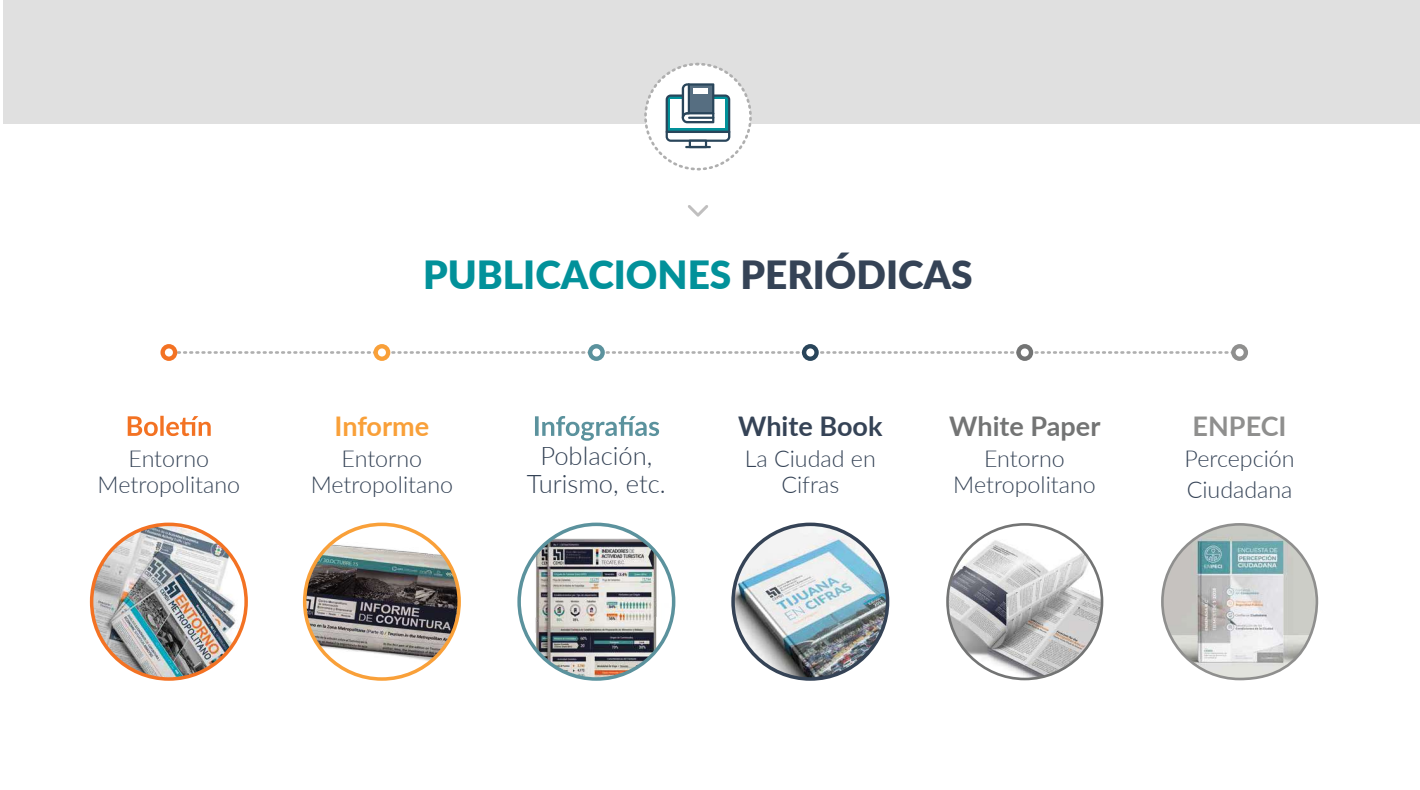
<style>
.page{position:relative;width:1420px;height:790px;background:#fff}
.page>*{position:absolute;margin:0;border:0;box-sizing:border-box;transform-origin:0 0}
.t1{font:900 38.85px "Lato";color:#02919a}
.t2{font:700 27.04px "Lato";color:#737474}
.t3{font:700 27.04px "Lato";color:#354356}
.t4{font:700 27.04px "Lato";letter-spacing:-.005em;color:#f9a039}
.t5{font:700 27.04px "Lato";color:#8f8f8e}
.t6{font:300 25.55px/28.7px "Lato";color:#354356;text-align:center}
.t7{font:300 23.28px/26.2px "Lato";color:#354356;text-align:center}
.s1{color:#354356}
</style>
<div class="page">
<div style="left:3px;top:0;width:1417px;height:123px;background:#e0e0e0"></div>
<svg style="left:128px;top:415px;width:83px;height:21px"></svg>
<svg style="left:535px;top:415px;width:124px;height:25px"></svg>
<img style="left:305px;top:524px;width:154px;height:154px;border-radius:77px">
<div style="left:303px;top:522px;width:158px;height:158px;border:4px solid #f9a039;border-radius:50%"></div>
<img style="left:947px;top:529px;width:155px;height:149px">
<div style="left:946px;top:522px;width:157px;height:158px;border:3px solid #737474;border-radius:50%"></div>
<img style="left:1162px;top:524px;width:155px;height:154px;border-radius:77px">
<div style="left:1161px;top:522px;width:157px;height:158px;border:3px solid #8f8f8e;border-radius:50%"></div>
<img style="left:733px;top:524px;width:154px;height:154px;border-radius:77px">
<div style="left:731px;top:522px;width:158px;height:158px;border:4px solid #354356;border-radius:50%"></div>
<img style="left:92px;top:524px;width:154px;height:154px;border-radius:77px">
<div style="left:90px;top:522px;width:158px;height:158px;border:4px solid #f37223;border-radius:50%"></div>
<img style="left:519px;top:524px;width:155px;height:154px;border-radius:77px">
<div style="left:517px;top:522px;width:158px;height:158px;border:4px solid #5b929d;border-radius:50%"></div>
<svg style="left:160px;top:344px;width:1088px;height:16px"></svg>
<div style="left:645px;top:64px;width:105px;height:105px;background:#fff;border-radius:50%"></div>
<div style="left:644px;top:63px;width:108px;height:107px;border:3px dashed #afafaf;border-radius:50%"></div>
<svg style="left:688px;top:205px;width:20px;height:12px"></svg>
<svg style="left:666px;top:83px;width:64px;height:65px"></svg>
<p class="t7" style="left:98px;top:444px;width:144px">Entorno<br>Metropolitano</p>
<h1 class="t1" style="left:423px;top:245px;width:551px">PUBLICACIONES <span class="s1">PERIÓDICAS</span></h1>
<p class="t4" style="left:334px;top:406px;width:96px">Informe</p>
<p class="t7" style="left:311px;top:444px;width:144px">Entorno<br>Metropolitano</p>
<p class="t6" style="left:527px;top:440px;width:140px">Población,<br>Turismo, etc.</p>
<p class="t3" style="left:738px;top:406px;width:146px">White Book</p>
<p class="t7" style="left:745px;top:444px;width:133px">La Ciudad en<br>Cifras</p>
<p class="t2" style="left:949px;top:406px;width:153px">White Paper</p>
<p class="t7" style="left:953px;top:444px;width:144px">Entorno<br>Metropolitano</p>
<p class="t5" style="left:1192px;top:406px;width:96px">ENPECI</p>
<p class="t7" style="left:1184px;top:442px;width:112px;line-height:30.9px;text-align:left">Percepción<br>Ciudadana</p>
</div>
